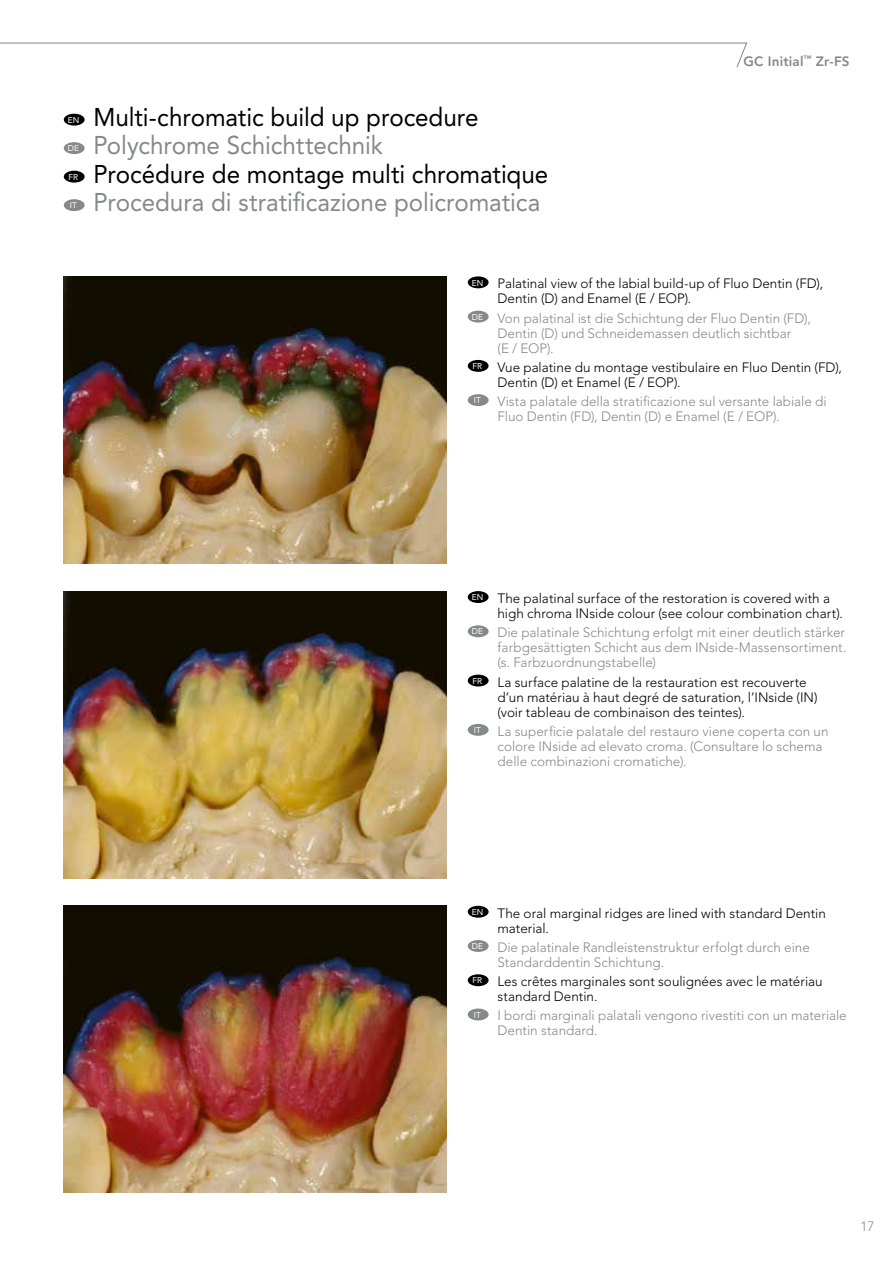
<style>
.page{position:relative;width:893px;height:1263px;background:#fff}
.page>*{position:absolute;margin:0;border:0;box-sizing:border-box;transform-origin:0 0}
.t1{font:25.5px "Avenir LT Std";letter-spacing:-.005em;color:#000;scale:.95 1}
.t2{font:25.5px "Avenir LT Std";letter-spacing:-.005em;color:#878988;scale:.95 1}
.t3{font:300 13.5px/15px "Avenir LT Std";color:#878988}
.t4{font:300 13.5px/15px "Avenir LT Std";color:#000}
.t5{font:800 13.5px "Avenir LT Std";letter-spacing:.015em;color:#878988}
.t6{font:8.4px "Avenir LT Std";letter-spacing:.01em;color:#fff}
</style>
<div class="page">
<svg style="left:0;top:42px;width:748px;height:26px"></svg>
<div style="left:64px;top:114px;width:21px;height:12px;background:#000;border-radius:50%"></div>
<div style="left:64px;top:142px;width:21px;height:12px;background:#878988;border-radius:50%"></div>
<div style="left:64px;top:171px;width:21px;height:12px;background:#000;border-radius:50%"></div>
<div style="left:64px;top:199px;width:21px;height:12px;background:#878988;border-radius:50%"></div>
<div style="left:468px;top:276px;width:21px;height:12px;background:#000;border-radius:50%"></div>
<div style="left:468px;top:311px;width:21px;height:12px;background:#878988;border-radius:50%"></div>
<div style="left:468px;top:360px;width:21px;height:12px;background:#000;border-radius:50%"></div>
<div style="left:468px;top:394px;width:21px;height:12px;background:#878988;border-radius:50%"></div>
<div style="left:468px;top:591px;width:21px;height:12px;background:#000;border-radius:50%"></div>
<div style="left:468px;top:625px;width:21px;height:12px;background:#878988;border-radius:50%"></div>
<div style="left:468px;top:675px;width:21px;height:11px;background:#000;border-radius:50%"></div>
<div style="left:468px;top:724px;width:21px;height:12px;background:#878988;border-radius:50%"></div>
<div style="left:468px;top:906px;width:21px;height:12px;background:#000;border-radius:50%"></div>
<div style="left:468px;top:940px;width:21px;height:12px;background:#878988;border-radius:50%"></div>
<div style="left:468px;top:974px;width:21px;height:12px;background:#000;border-radius:50%"></div>
<div style="left:468px;top:1008px;width:21px;height:12px;background:#878988;border-radius:50%"></div>
<img style="left:64px;top:591px;width:382px;height:287px">
<img style="left:64px;top:276px;width:382px;height:287px">
<img style="left:64px;top:906px;width:382px;height:287px">
<p class="t6" style="left:68px;top:115px;width:13px">EN</p>
<h1 class="t1" style="left:94px;top:102px;width:407px">Multi-chromatic build up procedure</h1>
<p class="t6" style="left:68px;top:144px;width:13px">DE</p>
<h1 class="t2" style="left:94px;top:130px;width:306px">Polychrome Schichttechnik</h1>
<p class="t6" style="left:69px;top:172px;width:11px">FR</p>
<h1 class="t1" style="left:94px;top:159px;width:480px">Procédure de montage multi chromatique</h1>
<p class="t6" style="left:70px;top:201px;width:9px">IT</p>
<h1 class="t2" style="left:94px;top:187px;width:472px">Procedura di stratificazione policromatica</h1>
<p class="t5" style="left:744px;top:53px;width:107px">GC Initial<sup>™</sup> Zr-FS</p>
<p class="t4" style="left:497px;top:276px;width:327px;text-indent:-26px"><sup>EN</sup> Palatinal view of the labial build-up of Fluo Dentin (FD),<br>Dentin (D) and Enamel (E / EOP).</p>
<p class="t3" style="left:497px;top:310px;width:315px;text-indent:-26px"><sup>DE</sup> Von palatinal ist die Schichtung der Fluo Dentin (FD),<br>Dentin (D) und Schneidemassen deutlich sichtbar<br>(E / EOP).</p>
<p class="t4" style="left:497px;top:360px;width:346px;text-indent:-25px"><sup>FR</sup> Vue palatine du montage vestibulaire en Fluo Dentin (FD),<br>Dentin (D) et Enamel (E / EOP).</p>
<p class="t3" style="left:497px;top:394px;width:331px;text-indent:-24px"><sup>IT</sup> Vista palatale della stratificazione sul versante labiale di<br>Fluo Dentin (FD), Dentin (D) e Enamel (E / EOP).</p>
<p class="t4" style="left:497px;top:591px;width:347px;text-indent:-26px"><sup>EN</sup> The palatinal surface of the restoration is covered with a high chroma INside colour (see colour combination chart).</p>
<p class="t3" style="left:497px;top:625px;width:350px;text-align:justify;text-indent:-26px"><sup>DE</sup> Die palatinale Schichtung erfolgt mit einer deutlich stärker farbgesättigten Schicht aus dem INside-Massensortiment. (s. Farbzuordnungstabelle)</p>
<p class="t4" style="left:497px;top:674px;width:321px;text-indent:-25px"><sup>FR</sup> La surface palatine de la restauration est recouverte d’un matériau à haut degré de saturation, l’INside (IN) (voir tableau de combinaison des teintes).</p>
<p class="t3" style="left:497px;top:724px;width:333px;text-indent:-24px"><sup>IT</sup> La superficie palatale del restauro viene coperta con un colore INside ad elevato croma. (Consultare lo schema delle combinazioni cromatiche).</p>
<p class="t4" style="left:497px;top:905px;width:330px;text-indent:-26px"><sup>EN</sup> The oral marginal ridges are lined with standard Dentin material.</p>
<p class="t3" style="left:497px;top:940px;width:314px;text-indent:-26px"><sup>DE</sup> Die palatinale Randleistenstruktur erfolgt durch eine<br>Standarddentin Schichtung.</p>
<p class="t4" style="left:497px;top:974px;width:327px;text-indent:-25px"><sup>FR</sup> Les crêtes marginales sont soulignées avec le matériau standard Dentin.</p>
<p class="t3" style="left:497px;top:1008px;width:351px;text-indent:-24px"><sup>IT</sup> I bordi marginali palatali vengono rivestiti con un materiale<br>Dentin standard.</p>
<p class="t3" style="left:860px;top:1218px;width:16px">17</p>
</div>
